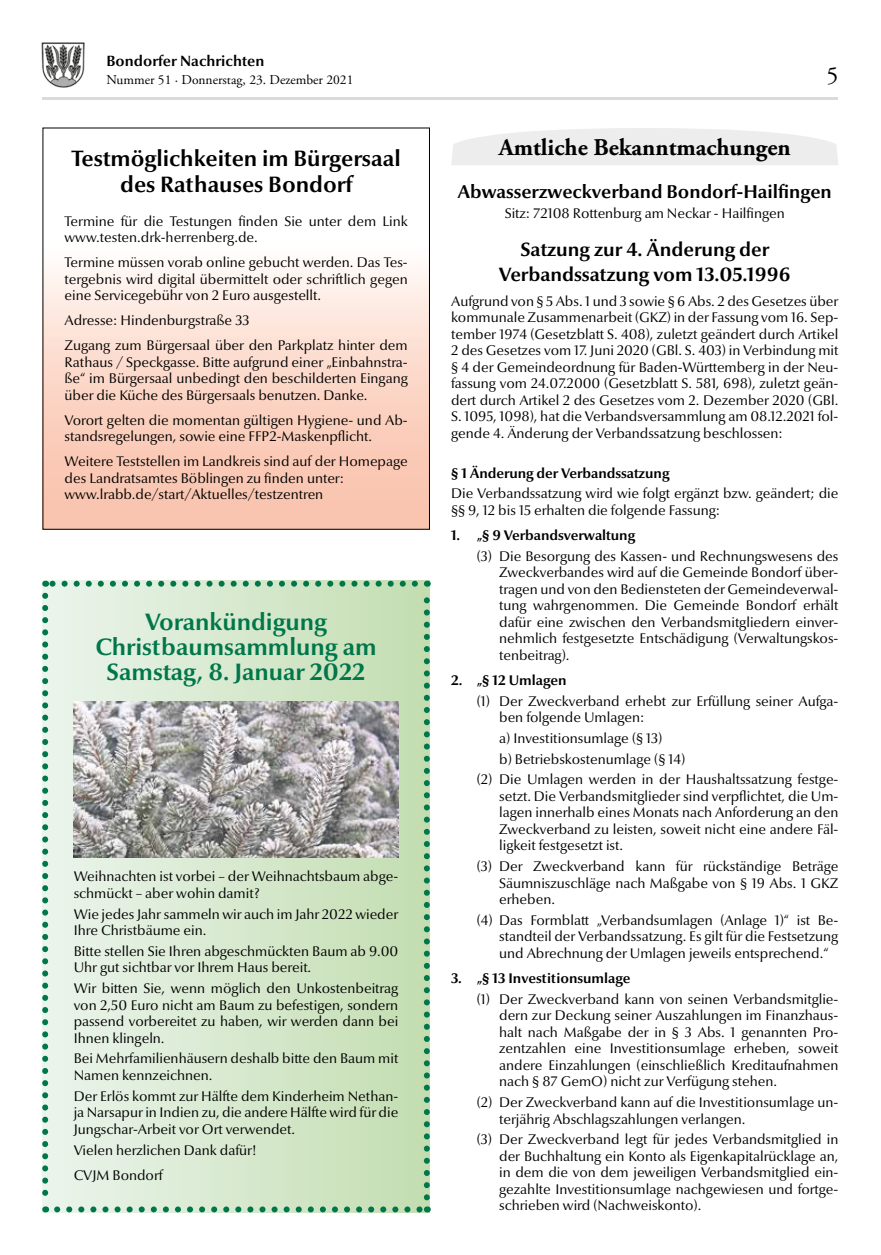
<style>
.page{position:relative;width:881px;height:1255px;background:#fff}
.page>*{position:absolute;margin:0;border:0;box-sizing:border-box;transform-origin:0 0}
.t1{font:700 24px/24.8px "Optima Nova LT Pro";color:#00774a;text-align:center}
.t2{font:700 24px "Adobe Garamond Pro";color:#000}
.t3{font:24px "Adobe Garamond Pro";color:#000}
.t4{font:700 22.5px/25.5px "Optima Nova LT Pro";color:#000;text-align:center}
.t5{font:700 19.5px/24.8px "Optima Nova LT Pro";color:#000;text-align:center}
.t6{font:700 18.75px "Optima Nova LT Pro";color:#000}
.t7{font:700 15px "Optima Nova LT Pro";letter-spacing:.005em;color:#000}
.t8{font:14.1px/16.5px "Optima Nova LT Pro";color:#000}
.t9{font:700 14.1px "Optima Nova LT Pro";color:#000}
.t10{font:13.5px "Adobe Garamond Pro";color:#000}
</style>
<div class="page">
<hr style="left:43px;top:98px;width:795px;height:2px;background:#dadada">
<img style="left:41px;top:43px;width:44px;height:45px">
<svg style="left:451px;top:128px;width:387px;height:37px;background:#eee"></svg>
<div style="left:42px;top:580px;width:387px;height:632px;background:linear-gradient(to right,#e9f4eb,#c1dcb0)"></div>
<img style="left:74px;top:701px;width:324px;height:156px">
<svg style="left:57px;top:1206px;width:363px;height:6px;background:#86be9c"></svg>
<svg style="left:42px;top:595px;width:6px;height:617px;background:#91c5ae"></svg>
<svg style="left:423px;top:580px;width:6px;height:617px;background:#7eb98c"></svg>
<svg style="left:45px;top:580px;width:370px;height:6px;background:#88bf9e"></svg>
<div style="left:43px;top:247px;width:386px;height:282px;background:linear-gradient(to bottom,#fff7f4,#f8bca4)"></div>
<p class="t7" style="left:106px;top:51px;width:159px">Bondorfer Nachrichten</p>
<p class="t10" style="left:106px;top:71px;width:248px">Nummer 51 · Donnerstag, 23. Dezember 2021</p>
<h1 class="t3" style="left:826px;top:61px;width:13px">5</h1>
<h2 class="t4" style="left:72px;top:146px;width:330px">Testmöglichkeiten im Bürgersaal des Rathauses Bondorf</h2>
<p class="t8" style="left:65px;top:212px;width:344px">Termine für die Testungen finden Sie unter dem Link www.testen.drk-herrenberg.de.</p>
<p class="t8" style="left:65px;top:254px;width:344px;text-align:justify">Termine müssen vorab online gebucht werden. Das Tes&shy;tergebnis wird digital übermittelt oder schriftlich gegen eine Servicegebühr von 2 Euro ausgestellt.</p>
<p class="t8" style="left:65px;top:308px;width:344px;line-height:25px">Adresse: Hindenburgstraße 33<br>Zugang zum Bürgersaal über den Parkplatz hinter dem</p>
<p class="t8" style="left:65px;top:353px;width:344px;text-align:justify">Rathaus / Speckgasse. Bitte aufgrund einer „Einbahnstra&shy;ße“ im Bürgersaal unbedingt den beschilderten Eingang über die Küche des Bürgersaals benutzen. Danke.</p>
<p class="t8" style="left:65px;top:411px;width:344px">Vorort gelten die momentan gültigen Hygiene- und Ab&shy;standsregelungen, sowie eine FFP2-Maskenpflicht.</p>
<p class="t8" style="left:65px;top:453px;width:344px">Weitere Teststellen im Landkreis sind auf der Homepage des Landratsamtes Böblingen zu finden unter: www.lrabb.de/start/Aktuelles/testzentren</p>
<h1 class="t1" style="left:95px;top:609px;width:282px">Vorankündigung<br>Christbaumsammlung am<br>Samstag, 8. Januar 2022</h1>
<p class="t8" style="left:74px;top:868px;width:326px">Weihnachten ist vorbei – der Weihnachtsbaum abge&shy;schmückt – aber wohin damit?</p>
<p class="t8" style="left:74px;top:905px;width:326px">Wie jedes Jahr sammeln wir auch im Jahr 2022 wieder<br>Ihre Christbäume ein.</p>
<p class="t8" style="left:74px;top:942px;width:326px">Bitte stellen Sie Ihren abgeschmückten Baum ab 9.00<br>Uhr gut sichtbar vor Ihrem Haus bereit.</p>
<p class="t8" style="left:74px;top:980px;width:326px;text-align:justify">Wir bitten Sie, wenn möglich den Unkostenbeitrag von 2,50 Euro nicht am Baum zu befestigen, sondern passend vorbereitet zu haben, wir werden dann bei Ihnen klingeln.</p>
<p class="t8" style="left:74px;top:1050px;width:326px">Bei Mehrfamilienhäusern deshalb bitte den Baum mit<br>Namen kennzeichnen.</p>
<p class="t8" style="left:74px;top:1087px;width:326px;text-align:justify">Der Erlös kommt zur Hälfte dem Kinderheim Nethan&shy;ja Narsapur in Indien zu, die andere Hälfte wird für die Jungschar-Arbeit vor Ort verwendet.</p>
<p class="t8" style="left:74px;top:1137px;width:184px;line-height:25px">Vielen herzlichen Dank dafür!<br>CVJM Bondorf</p>
<h1 class="t2" style="left:498px;top:133px;width:293px">Amtliche Bekanntmachungen</h1>
<h3 class="t6" style="left:457px;top:179px;width:375px">Abwasserzweckverband Bondorf-Hailfingen</h3>
<p class="t8" style="left:504px;top:205px;width:281px">Sitz: 72108 Rottenburg am Neckar - Hailfingen</p>
<h3 class="t5" style="left:498px;top:237px;width:293px">Satzung zur 4. Änderung der<br>Verbandssatzung vom 13.05.1996</h3>
<p class="t8" style="left:451px;top:292px;width:389px;text-align:justify">Aufgrund von § 5 Abs. 1 und 3 sowie § 6 Abs. 2 des Gesetzes über kommunale Zusammenarbeit (GKZ) in der Fassung vom 16. Sep&shy;tember 1974 (Gesetzblatt S. 408), zuletzt geändert durch Artikel 2 des Gesetzes vom 17. Juni 2020 (GBl. S. 403) in Verbindung mit § 4 der Gemeindeordnung für Baden-Württemberg in der Neu&shy;fassung vom 24.07.2000 (Gesetzblatt S. 581, 698), zuletzt geän&shy;dert durch Artikel 2 des Gesetzes vom 2. Dezember 2020 (GBl.<br>S. 1095, 1098), hat die Verbandsversammlung am 08.12.2021 fol&shy;gende 4. Änderung der Verbandssatzung beschlossen:</p>
<p class="t9" style="left:451px;top:464px;width:220px">§ 1 Änderung der Verbandssatzung</p>
<p class="t8" style="left:451px;top:485px;width:388px">Die Verbandssatzung wird wie folgt ergänzt bzw. geändert; die §§ 9, 12 bis 15 erhalten die folgende Fassung:</p>
<p class="t9" style="left:451px;top:526px;width:185px">1. „§ 9 Verbandsverwaltung</p>
<p class="t8" style="left:499px;top:547px;width:340px;text-align:justify;text-indent:-22px">(3) Die Besorgung des Kassen- und Rechnungswesens des Zweckverbandes wird auf die Gemeinde Bondorf über&shy;tragen und von den Bediensteten der Gemeindeverwal&shy;tung wahrgenommen. Die Gemeinde Bondorf erhält dafür eine zwischen den Verbandsmitgliedern einver&shy;nehmlich festgesetzte Entschädigung (Verwaltungskos&shy;tenbeitrag).</p>
<p class="t9" style="left:451px;top:671px;width:117px">2. „§ 12 Umlagen</p>
<p class="t8" style="left:499px;top:692px;width:340px;text-indent:-22px">(1) Der Zweckverband erhebt zur Erfüllung seiner Aufga&shy;ben folgende Umlagen:</p>
<p class="t8" style="left:499px;top:729px;width:165px">a) Investitionsumlage (§ 13)</p>
<p class="t8" style="left:499px;top:750px;width:187px">b) Betriebskostenumlage (§ 14)</p>
<p class="t8" style="left:476px;top:771px;width:363px">(2) Die Umlagen werden in der Haushaltssatzung festge-</p>
<p class="t8" style="left:499px;top:787px;width:340px;text-align:justify">setzt. Die Verbandsmitglieder sind verpflichtet, die Um&shy;lagen innerhalb eines Monats nach Anforderung an den Zweckverband zu leisten, soweit nicht eine andere Fäl&shy;ligkeit festgesetzt ist.</p>
<p class="t8" style="left:499px;top:858px;width:340px;text-align:justify;text-indent:-23px">(3) Der Zweckverband kann für rückständige Beträge Säumniszuschläge nach Maßgabe von § 19 Abs. 1 GKZ erheben.</p>
<p class="t8" style="left:499px;top:911px;width:340px;text-align:justify;text-indent:-22px">(4) Das Formblatt „Verbandsumlagen (Anlage 1)“ ist Be&shy;standteil der Verbandssatzung. Es gilt für die Festsetzung und Abrechnung der Umlagen jeweils entsprechend.“</p>
<p class="t9" style="left:451px;top:969px;width:181px">3. „§ 13 Investitionsumlage</p>
<p class="t8" style="left:499px;top:990px;width:340px;text-align:justify;text-indent:-22px">(1) Der Zweckverband kann von seinen Verbandsmitglie&shy;dern zur Deckung seiner Auszahlungen im Finanzhaus&shy;halt nach Maßgabe der in § 3 Abs. 1 genannten Pro&shy;zentzahlen eine Investitionsumlage erheben, soweit andere Einzahlungen (einschließlich Kreditaufnahmen nach § 87 GemO) nicht zur Verfügung stehen.</p>
<p class="t8" style="left:499px;top:1093px;width:340px;text-indent:-22px">(2) Der Zweckverband kann auf die Investitionsumlage un&shy;terjährig Abschlagszahlungen verlangen.</p>
<p class="t8" style="left:499px;top:1131px;width:340px;text-align:justify;text-indent:-22px">(3) Der Zweckverband legt für jedes Verbandsmitglied in der Buchhaltung ein Konto als Eigenkapitalrücklage an, in dem die von dem jeweiligen Verbandsmitglied ein&shy;gezahlte Investitionsumlage nachgewiesen und fortge&shy;schrieben wird (Nachweiskonto).</p>
</div>
